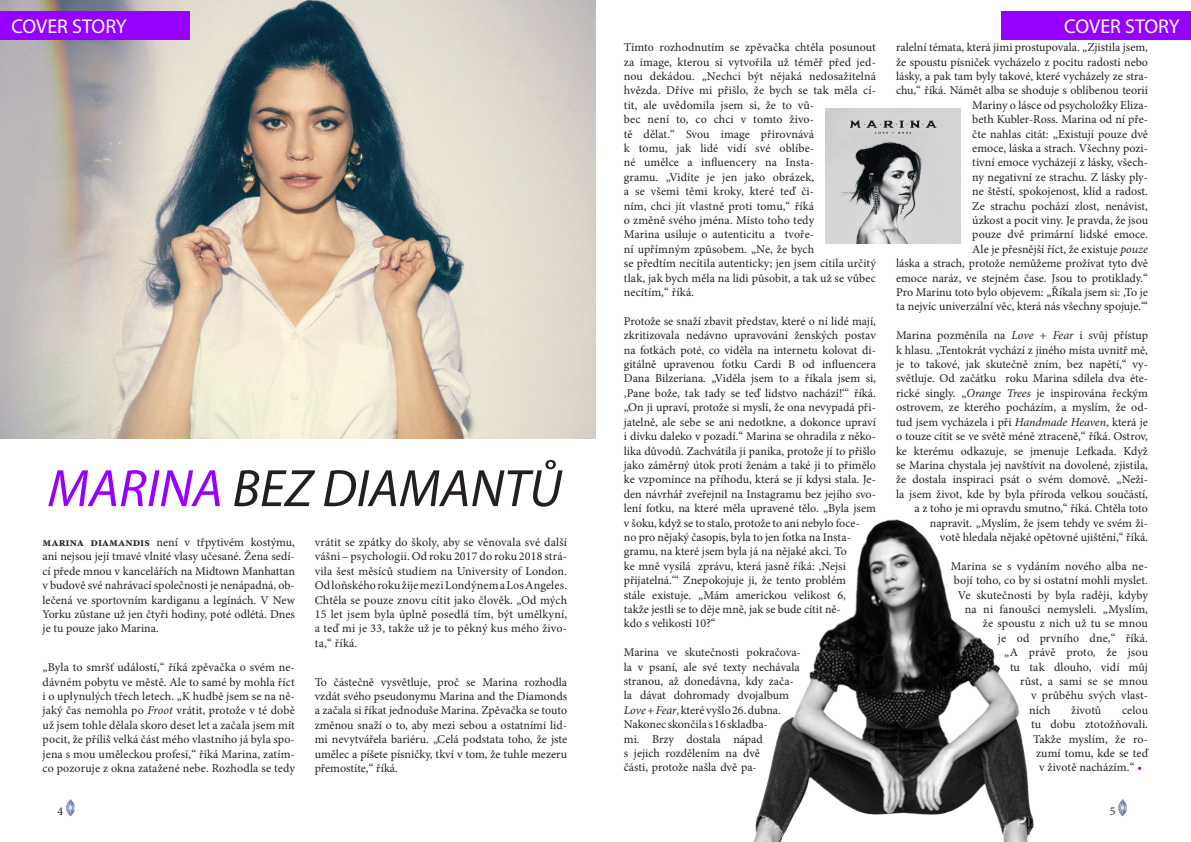
<style>
.page{position:relative;width:1191px;height:842px;background:#fff}
.page>*{position:absolute;margin:0;border:0;box-sizing:border-box;transform-origin:0 0}
.t1{font:italic 53px "Myriad Pro";color:#231f20}
.t2{font:20px "Myriad Pro";color:#fff}
.t3{font:12px/14.4px "Minion Pro";color:#231f20;text-align:justify}
.s1{color:#9600ff}
.s2{font-weight:700}
.s3{font-style:italic}
</style>
<div class="page">
<img style="left:1118px;top:799px;width:8px;height:17px">
<img style="left:66px;top:799px;width:9px;height:17px">
<img style="left:0;top:0;width:595px;height:438px">
<img style="left:753px;top:519px;width:281px;height:323px">
<div style="left:0;top:11px;width:190px;height:29px;background:#9600ff"></div>
<div style="left:1001px;top:11px;width:190px;height:29px;background:#9600ff"></div>
<img style="left:825px;top:108px;width:136px;height:136px">
<p class="t2" style="left:11px;top:14px;width:117px">COVER STORY</p>
<p class="t2" style="left:1064px;top:14px;width:117px">COVER STORY</p>
<p class="t1" style="left:48px;top:456px;width:516px"><span class="s1">MARINA</span> BEZ DIAMANTŮ</p>
<p class="t3" style="left:43px;top:535px;width:254px"><span class="s2">Marina Diamandis</span> není v třpytivém kostýmu, ani nejsou její tmavé vlnité vlasy učesané. Žena sedí&shy;cí přede mnou v kancelářích na Midtown Manhattan v budově své nahrávací společnosti je nenápadná, ob&shy;lečená ve sportovním kardiganu a legínách. V New Yorku zůstane už jen čtyři hodiny, poté odlétá. Dnes je tu pouze jako Marina.</p>
<p class="t3" style="left:43px;top:660px;width:254px">„Byla to smršť událostí,“ říká zpěvačka o svém ne&shy;dávném pobytu ve městě. Ale to samé by mohla říct i o uplynulých třech letech. „K hudbě jsem se na ně&shy;jaký čas nemohla po <span class="s3">Froot</span> vrátit, protože v té době už jsem tohle dělala skoro deset let a začala jsem mít pocit, že příliš velká část mého vlastního já byla spo&shy;jena s mou uměleckou profesí,“ říká Marina, zatím&shy;co pozoruje z okna zatažené nebe. Rozhodla se tedy</p>
<p class="t3" style="left:315px;top:535px;width:254px">vrátit se zpátky do školy, aby se věnovala své další vášni – psychologii. Od roku 2017 do roku 2018 strá&shy;vila šest měsíců studiem na University of London.<br>Od loňského roku žije mezi Londýnem a Los Angeles.<br>Chtěla se pouze znovu cítit jako člověk. „Od mých 15 let jsem byla úplně posedlá tím, být umělkyní, a teď mi je 33, takže už je to pěkný kus mého živo&shy;ta,“ říká.</p>
<p class="t3" style="left:315px;top:675px;width:254px">To částečně vysvětluje, proč se Marina rozhodla vzdát svého pseudonymu Marina and the Diamonds a začala si říkat jednoduše Marina. Zpěvačka se touto změnou snaží o to, aby mezi sebou a ostatními lid&shy;mi nevytvářela bariéru. „Celá podstata toho, že jste umělec a píšete písničky, tkví v tom, že tuhle mezeru přemostíte,“ říká.</p>
<p class="t3" style="left:624px;top:40px;width:254px;text-align:left">Tímto rozhodnutím se zpěvačka chtěla posunout za image, kterou si vytvořila už téměř před jed&shy;nou dekádou. „Nechci být nějaká nedosažitelná hvězda. Dříve mi přišlo, že bych se tak měla cí&shy;tit, ale uvědomila jsem si, že to vů-<br>bec není to, co chci v tomto živo-<br>tě dělat.“ Svou image přirovnává<br>k tomu, jak lidé vidí své oblíbe-<br>né umělce a influencery na Insta-<br>gramu. „Vidíte je jen jako obrázek,<br>a se všemi těmi kroky, které teď či-<br>ním, chci jít vlastně proti tomu,“ říká<br>o změně svého jména. Místo toho tedy<br>Marina usiluje o autenticitu a tvoře-<br>ní upřímným způsobem. „Ne, že bych<br>se předtím necítila autenticky; jen jsem cítila určitý tlak, jak bych měla na lidi působit, a tak už se vůbec necítím,“ říká.</p>
<p class="t3" style="left:624px;top:314px;width:254px;text-align:left">Protože se snaží zbavit představ, které o ní lidé mají, zkritizovala nedávno upravování ženských postav na fotkách poté, co viděla na internetu kolovat di&shy;gitálně upravenou fotku Cardi B od influencera Dana Bilzeriana. „Viděla jsem to a říkala jsem si, ‚Pane bože, tak tady se teď lidstvo nachází!‘“ říká. „On ji upraví, protože si myslí, že ona nevypadá při&shy;jatelně, ale sebe se ani nedotkne, a dokonce upraví i dívku daleko v pozadí.“ Marina se ohradila z něko&shy;lika důvodů. Zachvátila ji panika, protože jí to přišlo jako záměrný útok proti ženám a také ji to přimělo ke vzpomínce na příhodu, která se jí kdysi stala. Je&shy;den návrhář zveřejnil na Instagramu bez jejího svo&shy;lení fotku, na které měla upravené tělo. „Byla jsem v šoku, když se to stalo, protože to ani nebylo foce-<br>no pro nějaký časopis, byla to jen fotka na Insta&shy;gramu, na které jsem byla já na nějaké akci. To<br>ke mně vysílá zprávu, která jasně říká: ‚Nejsi přijatelná.‘“ Znepokojuje ji, že tento problém<br>stále existuje. „Mám americkou velikost 6,<br>takže jestli se to děje mně, jak se bude cítit ně-<br>kdo s velikostí 10?“</p>
<p class="t3" style="left:624px;top:645px;width:179px;text-align:left">Marina ve skutečnosti pokračova&shy;la v psaní, ale své texty nechávala stranou, až donedávna, kdy zača&shy;la dávat dohromady dvojalbum<br><span class="s3">Love + Fear</span>, které vyšlo 26. dubna.<br>Nakonec skončila s 16 skladba-<br>mi. Brzy dostala nápad<br>s jejich rozdělením na dvě<br>části, protože našla dvě pa-</p>
<p class="t3" style="left:896px;top:40px;width:253px;text-align:right">ralelní témata, která jimi prostupovala. „Zjistila jsem, že spoustu písniček vycházelo z pocitu radosti nebo lásky, a pak tam byly takové, které vycházely ze stra&shy;chu,“ říká. Námět alba se shoduje s oblíbenou teorií Mariny o lásce od psycholožky Eliza-<br>beth Kubler-Ross. Marina od ní pře-<br>čte nahlas citát: „Existují pouze dvě<br>emoce, láska a strach. Všechny pozi-<br>tivní emoce vycházejí z lásky, všech-<br>ny negativní ze strachu. Z lásky ply-<br>ne štěstí, spokojenost, klid a radost.<br>Ze strachu pochází zlost, nenávist,<br>úzkost a pocit viny. Je pravda, že jsou<br>pouze dvě primární lidské emoce.<br>Ale je přesnější říct, že existuje <span class="s3">pouze<br></span>láska a strach, protože nemůžeme prožívat tyto dvě emoce naráz, ve stejném čase. Jsou to protiklady.“ Pro Marinu toto bylo objevem: „Říkala jsem si: ‚To je ta nejvíc univerzální věc, která nás všechny spojuje.‘“</p>
<p class="t3" style="left:896px;top:328px;width:253px;text-align:right">Marina pozměnila na <span class="s3">Love + Fear</span> i svůj přístup k hlasu. „Tentokrát vychází z jiného místa uvnitř mě, je to takové, jak skutečně zním, bez napětí,“ vy&shy;světluje. Od začátku roku Marina sdílela dva éte&shy;rické singly. „<span class="s3">Orange Trees</span> je inspirována řeckým ostrovem, ze kterého pocházím, a myslím, že od&shy;tud jsem vycházela i při <span class="s3">Handmade Heaven</span>, která je o touze cítit se ve světě méně ztraceně,“ říká. Ostrov, ke kterému odkazuje, se jmenuje Lefkada. Když se Marina chystala jej navštívit na dovolené, zjistila, že dostala inspiraci psát o svém domově. „Neži&shy;la jsem život, kde by byla příroda velkou součástí, a z toho je mi opravdu smutno,“ říká. Chtěla toto napravit. „Myslím, že jsem tehdy ve svém ži-<br>votě hledala nějaké opětovné ujištění,“ říká.</p>
<p class="t3" style="left:951px;top:559px;width:199px">Marina se s vydáním nového alba ne-</p>
<p class="t3" style="left:954px;top:573px;width:195px">bojí toho, co by si ostatní mohli myslet.</p>
<p class="t3" style="left:958px;top:587px;width:192px">Ve skutečnosti by byla raději, kdyby</p>
<p class="t3" style="left:965px;top:602px;width:185px">na ni fanoušci nemysleli. „Myslím,</p>
<p class="t3" style="left:983px;top:616px;width:166px">že spoustu z nich už tu se mnou</p>
<p class="t3" style="left:998px;top:631px;width:151px">je od prvního dne,“ říká.</p>
<p class="t3" style="left:1004px;top:645px;width:146px">„A právě proto, že jsou</p>
<p class="t3" style="left:1010px;top:659px;width:140px">tu tak dlouho, vidí můj</p>
<p class="t3" style="left:1020px;top:674px;width:129px">růst, a sami se se mnou</p>
<p class="t3" style="left:1031px;top:688px;width:118px">v průběhu svých vlast-</p>
<p class="t3" style="left:1029px;top:703px;width:23px">ních</p>
<p class="t3" style="left:1071px;top:703px;width:32px">životů</p>
<p class="t3" style="left:1122px;top:703px;width:28px">celou</p>
<p class="t3" style="left:1031px;top:717px;width:119px">tu dobu ztotožňovali.</p>
<p class="t3" style="left:1033px;top:731px;width:117px">Takže myslím, že ro-</p>
<p class="t3" style="left:1036px;top:746px;width:113px">zumí tomu, kde se teď</p>
<p class="t3" style="left:1039px;top:760px;width:105px">v životě nacházím.“ <span class="s1">•</span></p>
<p class="t3" style="left:58px;top:804px;width:7px">4</p>
<p class="t3" style="left:1109px;top:804px;width:7px">5</p>
</div>
